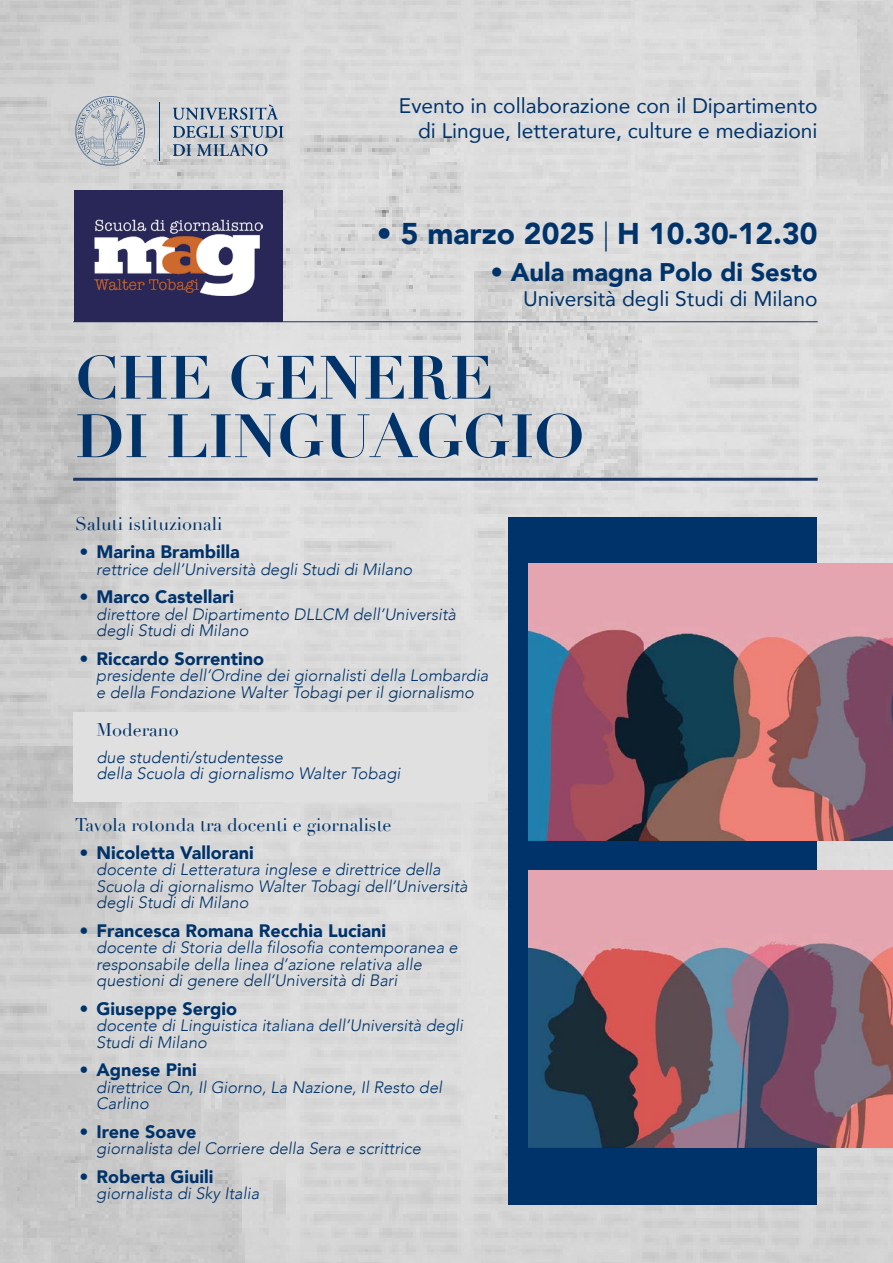
<style>
.page{position:relative;width:893px;height:1263px;background:#fff}
.page>*{position:absolute;margin:0;border:0;box-sizing:border-box;transform-origin:0 0}
.t1{font:700 60px/58.5px "Didot";color:#00336a}
.t2{font:900 30px "Avenir";color:#00336a}
.t3{font:900 25.5px "Avenir";color:#00336a}
.t4{font:21px/25.2px "Avenir";color:#00336a;text-align:right}
.t5{font:900 18px "Avenir";color:#00336a}
.t6{font:18px "Didot";color:#00336a}
.t7{font:italic 300 16.5px/16.5px "Avenir";color:#00336a}
.s1{font-weight:300}
</style>
<div class="page">
<img style="left:0;top:0;width:893px;height:1263px">
<svg style="left:75px;top:96px;width:70px;height:70px;background:#bcc2c8"></svg>
<hr style="left:159px;top:102px;width:1px;height:59px;background:#00336a">
<svg style="left:173px;top:105px;width:105px;height:15px;background:#a1aebc"></svg>
<svg style="left:173px;top:126px;width:51px;height:12px"></svg>
<svg style="left:231px;top:126px;width:52px;height:12px"></svg>
<svg style="left:173px;top:144px;width:18px;height:12px"></svg>
<svg style="left:197px;top:144px;width:70px;height:12px"></svg>
<hr style="left:73px;top:321px;width:745px;height:1px;background:#1e3763">
<hr style="left:73px;top:478px;width:745px;height:3px;background:#1e3763">
<div style="left:508px;top:517px;width:309px;height:688px;background:#00336a"></div>
<div style="left:73px;top:712px;width:415px;height:89px;background:#e0e0e0"></div>
<img style="left:529px;top:564px;width:364px;height:277px">
<img style="left:529px;top:870px;width:364px;height:277px">
<div style="left:75px;top:191px;width:208px;height:131px;background:#282758"></div>
<img style="left:95px;top:219px;width:168px;height:76px">
<p class="t4" style="left:399px;top:92px;width:420px">Evento in collaborazione con il Dipartimento di Lingue, letterature, culture e mediazioni</p>
<h2 class="t2" style="left:377px;top:208px;width:442px">• 5 marzo 2025 <span class="s1">|</span> H 10.30-12.30</h2>
<h3 class="t3" style="left:490px;top:250px;width:329px">• Aula magna Polo di Sesto</h3>
<p class="t4" style="left:523px;top:285px;width:296px">Università degli Studi di Milano</p>
<h1 class="t1" style="left:75px;top:349px;width:510px">CHE GENERE<br>DI LINGUAGGIO</h1>
<p class="t6" style="left:75px;top:513px;width:149px">Saluti istituzionali</p>
<p class="t5" style="left:80px;top:537px;width:162px">• Marina Brambilla</p>
<p class="t7" style="left:96px;top:561px;width:318px">rettrice dell’Università degli Studi di Milano</p>
<p class="t5" style="left:80px;top:582px;width:156px">• Marco Castellari</p>
<p class="t7" style="left:96px;top:606px;width:361px">direttore del Dipartimento DLLCM dell’Università degli Studi di Milano</p>
<p class="t5" style="left:80px;top:643px;width:186px">• Riccardo Sorrentino</p>
<p class="t7" style="left:96px;top:667px;width:394px">presidente dell’Ordine dei giornalisti della Lombardia e della Fondazione Walter Tobagi per il giornalismo</p>
<p class="t6" style="left:97px;top:719px;width:84px">Moderano</p>
<p class="t7" style="left:97px;top:749px;width:305px">due studenti/studentesse<br>della Scuola di giornalismo Walter Tobagi</p>
<p class="t6" style="left:75px;top:814px;width:318px">Tavola rotonda tra docenti e giornaliste</p>
<p class="t5" style="left:80px;top:837px;width:176px">• Nicoletta Vallorani</p>
<p class="t7" style="left:96px;top:861px;width:373px">docente di Letteratura inglese e direttrice della<br>Scuola di giornalismo Walter Tobagi dell’Università degli Studi di Milano</p>
<p class="t5" style="left:80px;top:915px;width:308px">• Francesca Romana Recchia Luciani</p>
<p class="t7" style="left:96px;top:939px;width:363px">docente di Storia della filosofia contemporanea e responsabile della linea d’azione relativa alle questioni di genere dell’Università di Bari</p>
<p class="t5" style="left:80px;top:993px;width:159px">• Giuseppe Sergio</p>
<p class="t7" style="left:96px;top:1017px;width:368px">docente di Linguistica italiana dell’Università degli<br>Studi di Milano</p>
<p class="t5" style="left:80px;top:1055px;width:119px">• Agnese Pini</p>
<p class="t7" style="left:96px;top:1079px;width:347px">direttrice Qn, Il Giorno, La Nazione, Il Resto del<br>Carlino</p>
<p class="t5" style="left:80px;top:1116px;width:118px">• Irene Soave</p>
<p class="t7" style="left:96px;top:1140px;width:326px">giornalista del Corriere della Sera e scrittrice</p>
<p class="t5" style="left:80px;top:1161px;width:136px">• Roberta Giuili</p>
<p class="t7" style="left:96px;top:1185px;width:164px">giornalista di Sky Italia</p>
</div>
